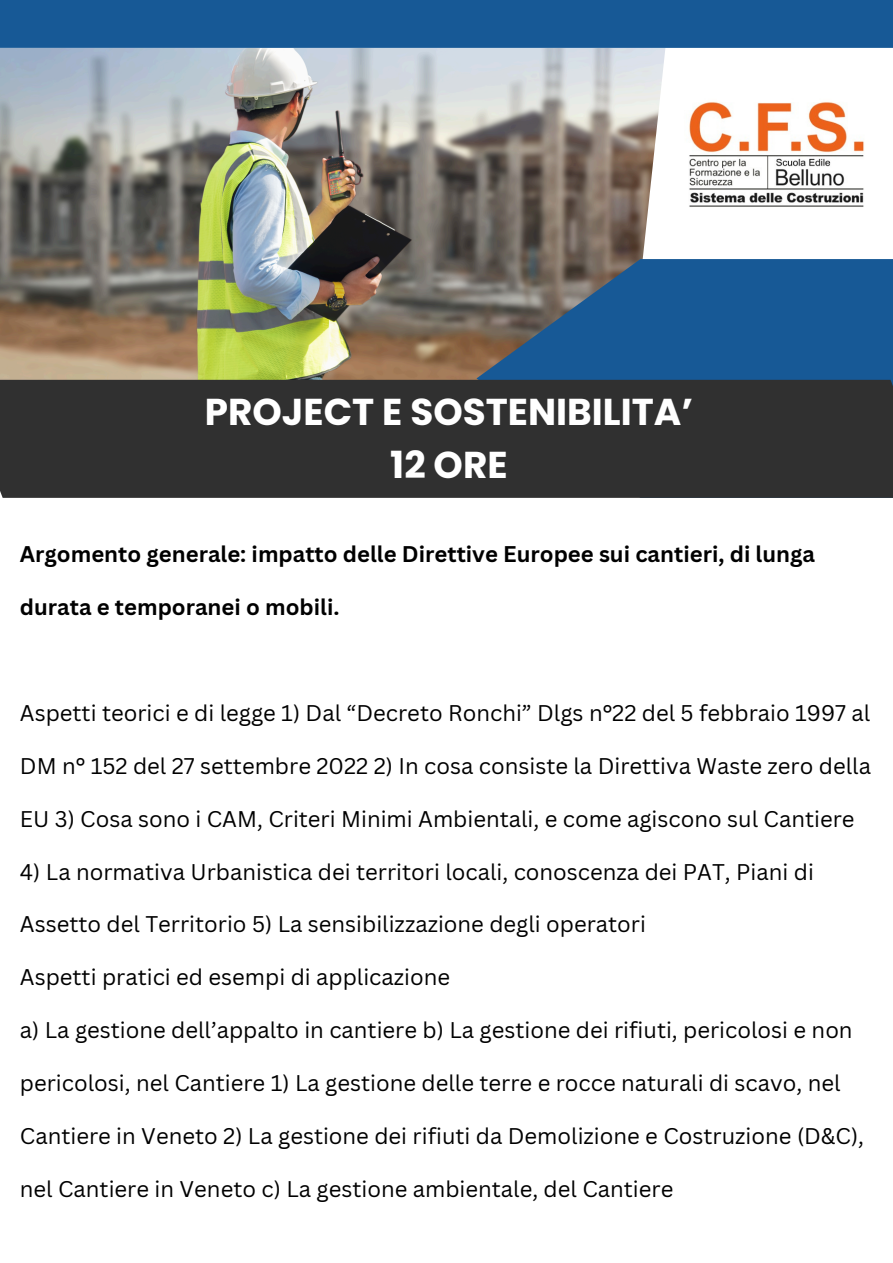
<style>
.page{position:relative;width:893px;height:1263px;background:#fff}
.page>*{position:absolute;margin:0;border:0;box-sizing:border-box;transform-origin:0 0}
.t1{font:700 37.35px/52.3px "Poppins";color:#fff;text-align:center}
.t2{font:22.05px "Canva Sans";color:#000}
.t3{font:700 22.05px "Canva Sans";color:#000}
</style>
<div class="page">
<img style="left:0;top:49px;width:635px;height:331px">
<svg style="left:635px;top:48px;width:31px;height:211px"></svg>
<svg style="left:476px;top:259px;width:417px;height:121px;background:#295c8a"></svg>
<div style="left:0;top:380px;width:893px;height:118px;background:#303030"></div>
<svg style="left:402px;top:489px;width:491px;height:3px"></svg>
<div style="left:0;top:0;width:893px;height:48px;background:#175996"></div>
<img style="left:689px;top:102px;width:175px;height:105px">
<h1 class="t1" style="left:205px;top:386px;width:490px">PROJECT E SOSTENIBILITA’<br>12 ORE</h1>
<h2 class="t3" style="left:20px;top:539px;width:796px">Argomento generale: impatto delle Direttive Europee sui cantieri, di lunga</h2>
<h2 class="t3" style="left:20px;top:591px;width:321px">durata e temporanei o mobili.</h2>
<p class="t2" style="left:20px;top:697px;width:852px">Aspetti teorici e di legge 1) Dal “Decreto Ronchi” Dlgs n°22 del 5 febbraio 1997 al</p>
<p class="t2" style="left:20px;top:750px;width:852px">DM n° 152 del 27 settembre 2022 2) In cosa consiste la Direttiva Waste zero della</p>
<p class="t2" style="left:20px;top:803px;width:836px">EU 3) Cosa sono i CAM, Criteri Minimi Ambientali, e come agiscono sul Cantiere</p>
<p class="t2" style="left:20px;top:856px;width:795px">4) La normativa Urbanistica dei territori locali, conoscenza dei PAT, Piani di</p>
<p class="t2" style="left:20px;top:909px;width:627px">Assetto del Territorio 5) La sensibilizzazione degli operatori</p>
<p class="t2" style="left:20px;top:962px;width:432px">Aspetti pratici ed esempi di applicazione</p>
<p class="t2" style="left:20px;top:1014px;width:834px">a) La gestione dell’appalto in cantiere b) La gestione dei rifiuti, pericolosi e non</p>
<p class="t2" style="left:20px;top:1067px;width:822px">pericolosi, nel Cantiere 1) La gestione delle terre e rocce naturali di scavo, nel</p>
<p class="t2" style="left:20px;top:1120px;width:845px">Cantiere in Veneto 2) La gestione dei rifiuti da Demolizione e Costruzione (D&amp;C),</p>
<p class="t2" style="left:20px;top:1173px;width:655px">nel Cantiere in Veneto c) La gestione ambientale, del Cantiere</p>
</div>
